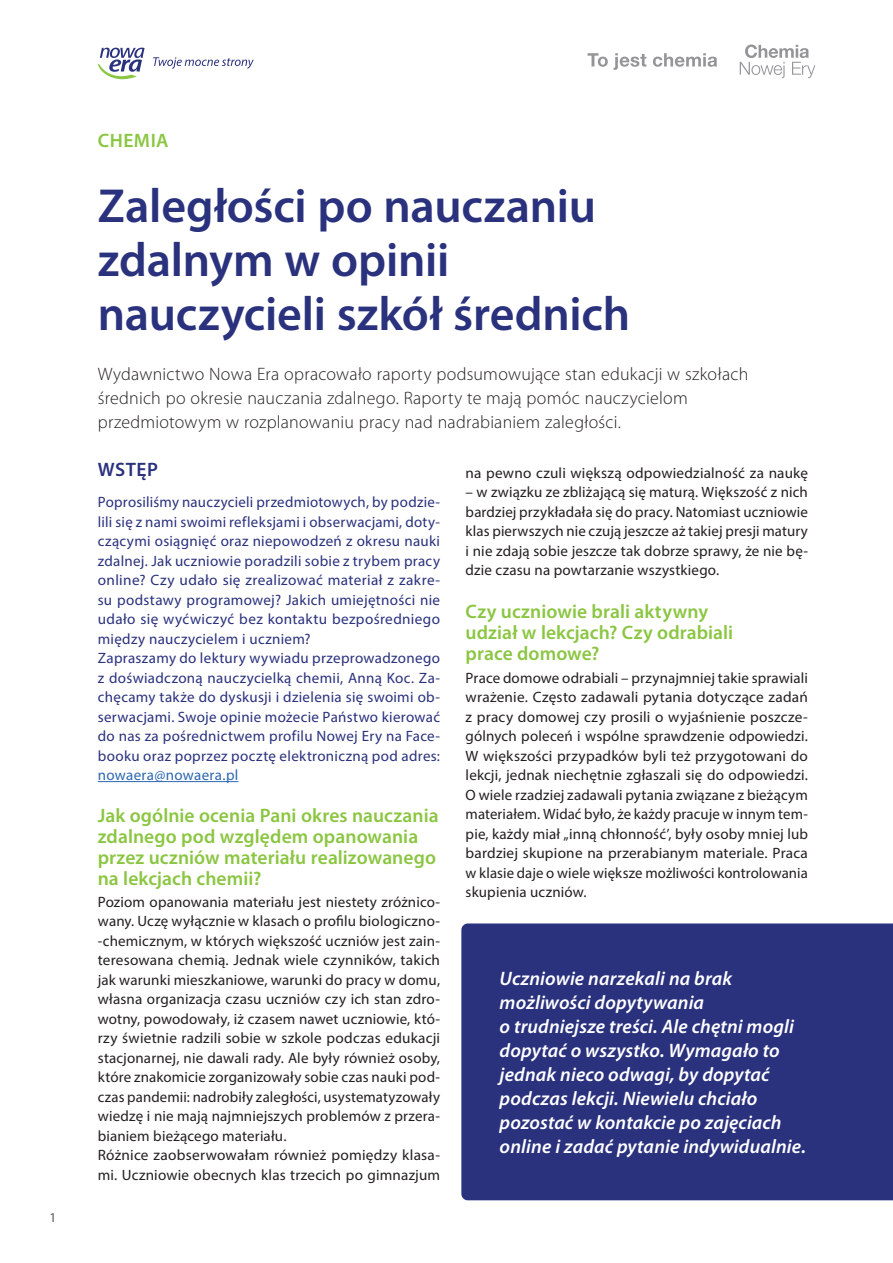
<style>
.page{position:relative;width:893px;height:1263px;background:#fff}
.page>*{position:absolute;margin:0;border:0;box-sizing:border-box;transform-origin:0 0}
.t1{font:600 48px/54px "Myriad Pro";letter-spacing:-.005em;color:#2a317d}
.t2{font:italic 600 19.5px/24px "Myriad Pro";letter-spacing:.005em;color:#fff}
.t3{font:600 19.5px/21px "Myriad Pro";letter-spacing:.005em;color:#8bc642}
.t4{font:600 19.5px "Myriad Pro";letter-spacing:.025em;color:#2a317d}
.t5{font:300 18px/24px "Myriad Pro";letter-spacing:.015em;color:#231f20}
.t6{font:15px/19.5px "Myriad Pro";letter-spacing:.01em;color:#231f20;text-align:justify}
.t7{font:15px/19.5px "Myriad Pro";letter-spacing:.02em;color:#2a317d}
.t8{font:15px "Myriad Pro";letter-spacing:.02em;color:#2b67b2}
.t9{font:13.5px "Myriad Pro";color:#57585a}
</style>
<div class="page">
<svg style="left:98px;top:48px;width:47px;height:32px"></svg>
<svg style="left:153px;top:57px;width:101px;height:12px"></svg>
<svg style="left:740px;top:45px;width:75px;height:33px"></svg>
<svg style="left:587px;top:53px;width:21px;height:14px"></svg>
<svg style="left:614px;top:53px;width:32px;height:17px"></svg>
<svg style="left:653px;top:53px;width:64px;height:14px"></svg>
<hr style="left:98px;top:781px;width:140px;height:1px;background:#2b67b2">
<div style="left:461px;top:923px;width:432px;height:277px;background:#2a317d"></div>
<p class="t9" style="left:49px;top:1209px;width:8px">1</p>
<h2 class="t3" style="left:98px;top:130px;width:72px">CHEMIA</h2>
<h1 class="t1" style="left:98px;top:180px;width:534px">Zaległości po nauczaniu zdalnym w opinii nauczycieli szkół średnich</h1>
<p class="t5" style="left:98px;top:362px;width:652px">Wydawnictwo Nowa Era opracowało raporty podsumowujące stan edukacji w szkołach średnich po okresie nauczania zdalnego. Raporty te mają pomóc nauczycielom przedmiotowym w rozplanowaniu pracy nad nadrabianiem zaległości.</p>
<h2 class="t4" style="left:98px;top:459px;width:62px">WSTĘP</h2>
<p class="t7" style="left:98px;top:492px;width:344px">Poprosiliśmy nauczycieli przedmiotowych, by podzie&shy;lili się z nami swoimi refleksjami i obserwacjami, doty&shy;czącymi osiągnięć oraz niepowodzeń z okresu nauki zdalnej. Jak uczniowie poradzili sobie z trybem pracy online? Czy udało się zrealizować materiał z zakre&shy;su podstawy programowej? Jakich umiejętności nie udało się wyćwiczyć bez kontaktu bezpośredniego między nauczycielem i uczniem?<br>Zapraszamy do lektury wywiadu przeprowadzonego z doświadczoną nauczycielką chemii, Anną Koc. Za&shy;chęcamy także do dyskusji i dzielenia się swoimi ob&shy;serwacjami. Swoje opinie możecie Państwo kierować do nas za pośrednictwem profilu Nowej Ery na Face&shy;booku oraz poprzez pocztę elektroniczną pod adres:</p>
<p class="t8" style="left:98px;top:766px;width:142px">nowaera@nowaera.pl</p>
<h2 class="t3" style="left:98px;top:806px;width:342px">Jak ogólnie ocenia Pani okres nauczania zdalnego pod względem opanowania przez uczniów materiału realizowanego na lekcjach chemii?</h2>
<p class="t6" style="left:98px;top:892px;width:344px;text-align:left">Poziom opanowania materiału jest niestety zróżnico&shy;wany. Uczę wyłącznie w klasach o profilu biologiczno--chemicznym, w których większość uczniów jest zain&shy;teresowana chemią. Jednak wiele czynników, takich jak warunki mieszkaniowe, warunki do pracy w domu, własna organizacja czasu uczniów czy ich stan zdro&shy;wotny, powodowały, iż czasem nawet uczniowie, któ&shy;rzy świetnie radzili sobie w szkole podczas edukacji stacjonarnej, nie dawali rady. Ale były również osoby, które znakomicie zorganizowały sobie czas nauki pod&shy;czas pandemii: nadrobiły zaległości, usystematyzowały wiedzę i nie mają najmniejszych problemów z przera&shy;bianiem bieżącego materiału.<br>Różnice zaobserwowałam również pomiędzy klasa&shy;mi. Uczniowie obecnych klas trzecich po gimnazjum</p>
<p class="t6" style="left:466px;top:463px;width:344px">na pewno czuli większą odpowiedzialność za naukę</p>
<p class="t6" style="left:466px;top:482px;width:344px">– w związku ze zbliżającą się maturą. Większość z nich bardziej przykładała się do pracy. Natomiast uczniowie klas pierwszych nie czują jeszcze aż takiej presji matury i nie zdają sobie jeszcze tak dobrze sprawy, że nie bę&shy;dzie czasu na powtarzanie wszystkiego.</p>
<h2 class="t3" style="left:466px;top:601px;width:269px">Czy uczniowie brali aktywny udział w lekcjach? Czy odrabiali prace domowe?</h2>
<p class="t6" style="left:466px;top:667px;width:344px">Prace domowe odrabiali – przynajmniej takie sprawiali wrażenie. Często zadawali pytania dotyczące zadań z pracy domowej czy prosili o wyjaśnienie poszcze&shy;gólnych poleceń i wspólne sprawdzenie odpowiedzi.<br>W większości przypadków byli też przygotowani do lekcji, jednak niechętnie zgłaszali się do odpowiedzi.<br>O wiele rzadziej zadawali pytania związane z bieżącym materiałem. Widać było, że każdy pracuje w innym tem&shy;pie, każdy miał „inną chłonność’, były osoby mniej lub bardziej skupione na przerabianym materiale. Praca w klasie daje o wiele większe możliwości kontrolowania skupienia uczniów.</p>
<p class="t2" style="left:500px;top:966px;width:308px">Uczniowie narzekali na brak możliwości dopytywania<br>o trudniejsze treści. Ale chętni mogli dopytać o wszystko. Wymagało to jednak nieco odwagi, by dopytać podczas lekcji. Niewielu chciało pozostać w kontakcie po zajęciach online i zadać pytanie indywidualnie.</p>
</div>
